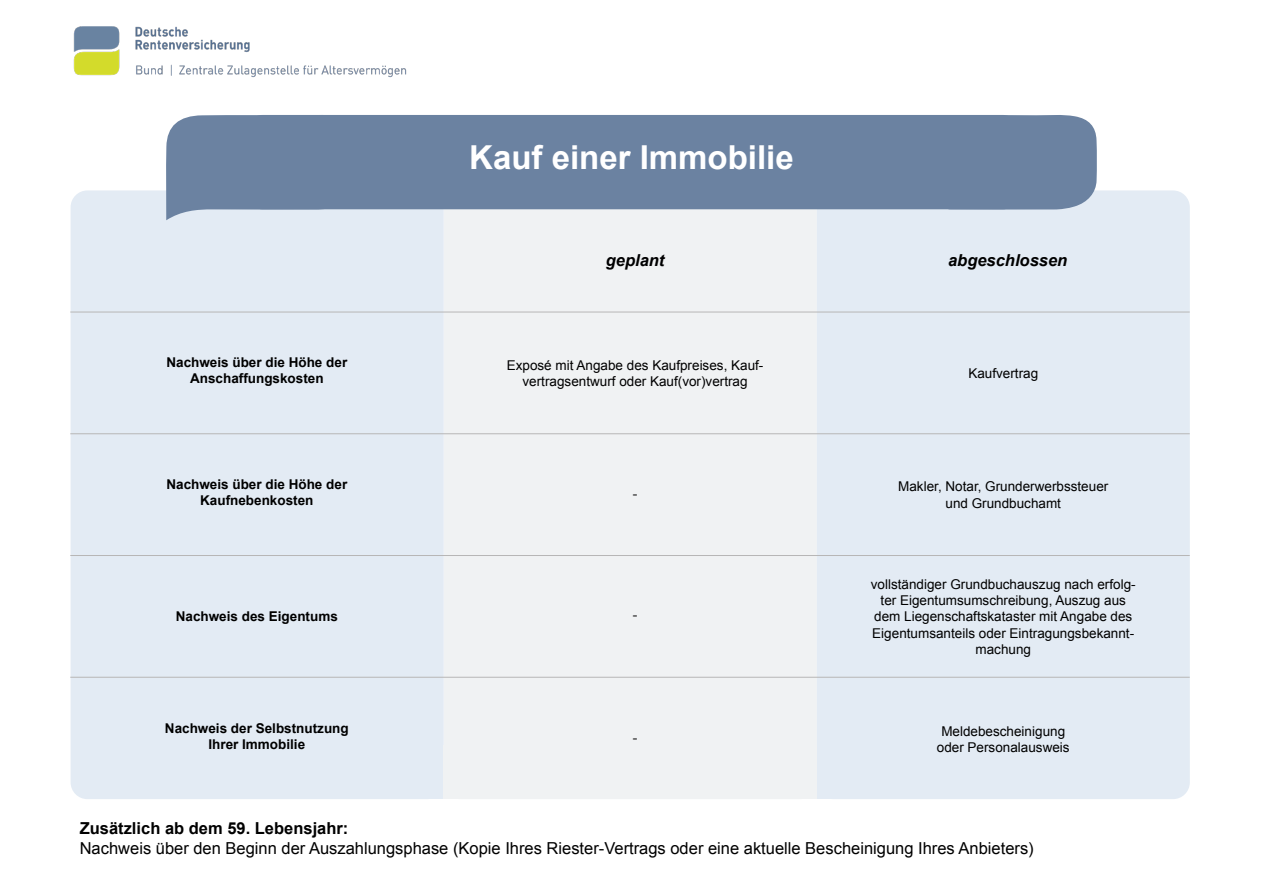
<style>
.page{position:relative;width:1263px;height:893px;background:#fff}
.page>*{position:absolute;margin:0;border:0;box-sizing:border-box;transform-origin:0 0}
.t1{font:700 33px "Arial";color:#fff}
.t2{font:16.5px/19.8px "Arial";color:#000}
.t3{font:italic 700 16.5px "Arial";color:#000}
.t4{font:13.8px "URWDIN";color:#000}
.t5{font:13.5px/16.2px "Arial";color:#000;text-align:center}
.t6{font:700 13.5px/16.2px "Arial";color:#000;text-align:center}
.s1{font-weight:700}
</style>
<div class="page">
<div style="left:444px;top:190px;width:373px;height:609px;background:#f0f2f3;border-radius:17px"></div>
<div style="left:817px;top:190px;width:373px;height:609px;background:#e3ebf4;border-radius:17px"></div>
<div style="left:817px;top:746px;width:146px;height:53px;background:#e3ebf4"></div>
<div style="left:71px;top:190px;width:373px;height:609px;background:#e3ebf4;border-radius:17px"></div>
<svg style="left:904px;top:115px;width:193px;height:95px;background:#7489a7"></svg>
<div style="left:247px;top:115px;width:771px;height:94px;background:#6b82a1;border-radius:15px"></div>
<svg style="left:166px;top:114px;width:193px;height:106px"></svg>
<hr style="left:70px;top:312px;width:1120px;height:1px;background:#b7b6b6">
<hr style="left:70px;top:433px;width:1120px;height:1px;background:#b7b6b6">
<hr style="left:70px;top:555px;width:1120px;height:1px;background:#b7b6b6">
<hr style="left:70px;top:677px;width:1120px;height:1px;background:#b7b6b6">
<div style="left:133px;top:746px;width:311px;height:53px;background:#e3ebf4"></div>
<div style="left:444px;top:746px;width:373px;height:53px;background:#f0f2f3"></div>
<img style="left:73px;top:26px;width:334px;height:52px">
<p class="t1" style="left:469px;top:135px;width:326px">Kauf einer Immobilie</p>
<p class="t3" style="left:606px;top:249px;width:60px">geplant</p>
<p class="t3" style="left:948px;top:250px;width:121px">abgeschlossen</p>
<p class="t6" style="left:166px;top:354px;width:182px">Nachweis über die Höhe der<br>Anschaffungskosten</p>
<p class="t5" style="left:507px;top:357px;width:258px">Exposé mit Angabe des Kaufpreises, Kauf&shy;vertragsentwurf oder Kauf(vor)vertrag</p>
<p class="t5" style="left:968px;top:365px;width:71px">Kaufvertrag</p>
<p class="t6" style="left:166px;top:476px;width:182px">Nachweis über die Höhe der<br>Kaufnebenkosten</p>
<p class="t4" style="left:632px;top:486px;width:8px">-</p>
<p class="t5" style="left:898px;top:479px;width:212px">Makler, Notar, Grunderwerbssteuer und Grundbuchamt</p>
<p class="t6" style="left:176px;top:609px;width:164px">Nachweis des Eigentums</p>
<p class="t4" style="left:632px;top:607px;width:8px">-</p>
<p class="t5" style="left:871px;top:576px;width:266px">vollständiger Grundbuchauszug nach erfolg&shy;ter Eigentumsumschreibung, Auszug aus dem Liegenschaftskataster mit Angabe des Eigentumsanteils oder Eintragungsbekannt&shy;machung</p>
<p class="t6" style="left:165px;top:721px;width:185px">Nachweis der Selbstnutzung<br>Ihrer Immobilie</p>
<p class="t4" style="left:632px;top:730px;width:8px">-</p>
<p class="t5" style="left:937px;top:723px;width:134px">Meldebescheinigung oder Personalausweis</p>
<p class="t2" style="left:80px;top:819px;width:955px"><span class="s1">Zusätzlich ab dem 59. Lebensjahr:<br></span>Nachweis über den Beginn der Auszahlungsphase (Kopie Ihres Riester-Vertrags oder eine aktuelle Bescheinigung Ihres Anbieters)</p>
</div>
